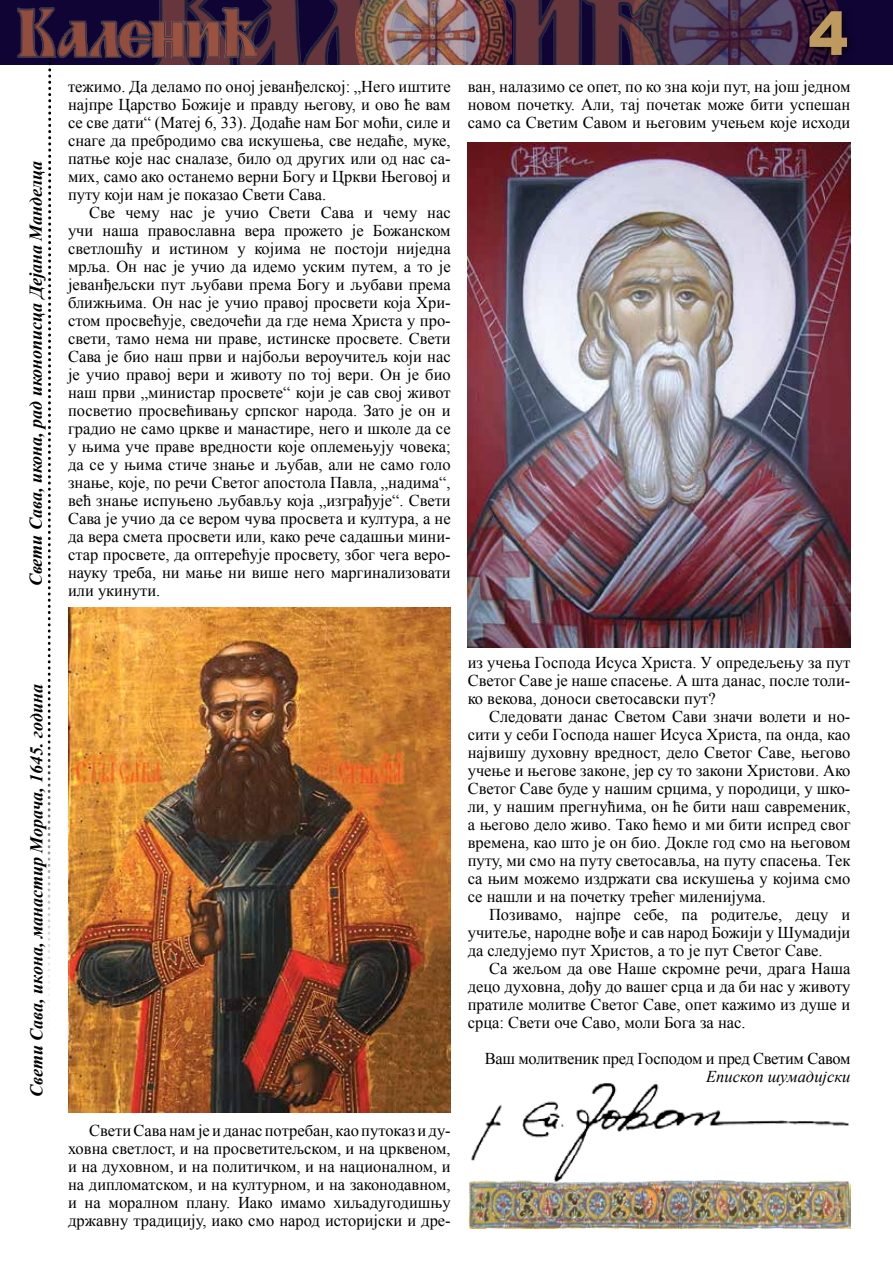
<style>
.page{position:relative;width:893px;height:1263px;background:#fff}
.page>*{position:absolute;margin:0;border:0;box-sizing:border-box;transform-origin:0 0}
.t1{font:900 60px "Arial";color:#d2ab67}
.t2{font:italic 700 18px "Times New Roman";color:#000}
.t3{font:16.5px/18px "Times New Roman";color:#000;text-align:justify}
.t4{font:16.5px/18px "Times New Roman";letter-spacing:-.02em;color:#000;text-align:right}
.s1{font-style:italic}
</style>
<div class="page">
<div style="left:0;top:0;width:893px;height:65px;background:#100435"></div>
<img style="left:659px;top:0;width:179px;height:65px">
<img style="left:152px;top:0;width:507px;height:65px">
<img style="left:355px;top:0;width:156px;height:65px">
<svg style="left:46px;top:57px;width:7px;height:939px"></svg>
<img style="left:17px;top:7px;width:240px;height:50px">
<div style="left:803px;top:6px;width:54px;height:59px;background:#000;opacity:.67"></div>
<img style="left:68px;top:607px;width:383px;height:505px">
<img style="left:468px;top:142px;width:382px;height:505px">
<img style="left:471px;top:1083px;width:378px;height:96px">
<img style="left:468px;top:1179px;width:382px;height:50px">
<p class="t2" style="left:23px;top:586px;width:427px;rotate:-90deg">Свети Сава, икона, рад иконописца Дејана Манделца</p>
<p class="t3" style="left:68px;top:77px;width:384px">тежимо. Да деламо по оној јеванђелској: „Него иштите</p>
<p class="t3" style="left:68px;top:95px;width:384px">најпре Царство Божије и правду његову, и ово ће вам</p>
<p class="t3" style="left:68px;top:113px;width:384px">се све дати“ (Матеј 6, 33). Додаће нам Бог моћи, силе и</p>
<p class="t3" style="left:68px;top:131px;width:384px">снаге да пребродимо сва искушења, све недаће, муке,</p>
<p class="t3" style="left:68px;top:149px;width:384px">патње које нас сналазе, било од других или од нас са-</p>
<p class="t3" style="left:68px;top:167px;width:384px">мих, само ако останемо верни Богу и Цркви Његовој и</p>
<p class="t3" style="left:68px;top:185px;width:260px">путу који нам је показао Свети Сава.</p>
<p class="t3" style="left:89px;top:203px;width:363px">Све чему нас је учио Свети Сава и чему нас</p>
<p class="t3" style="left:68px;top:221px;width:384px">учи наша православна вера прожето је Божанском</p>
<p class="t3" style="left:68px;top:239px;width:384px">светлошћу и истином у којима не постоји ниједна</p>
<p class="t3" style="left:68px;top:257px;width:384px">мрља. Он нас је учио да идемо уским путем, а то је</p>
<p class="t3" style="left:68px;top:275px;width:384px">јеванђељски пут љубави према Богу и љубави према</p>
<p class="t3" style="left:68px;top:293px;width:384px">ближњима. Он нас је учио правој просвети која Хри-</p>
<p class="t3" style="left:68px;top:311px;width:384px">стом просвећује, сведочећи да где нема Христа у про-</p>
<p class="t3" style="left:68px;top:329px;width:384px">свети, тамо нема ни праве, истинске просвете. Свети</p>
<p class="t3" style="left:68px;top:347px;width:384px">Сава је био наш први и најбољи вероучитељ који нас</p>
<p class="t3" style="left:68px;top:365px;width:384px">је учио правој вери и животу по тој вери. Он је био</p>
<p class="t3" style="left:68px;top:383px;width:384px">наш први „министар просвете“ који је сав свој живот</p>
<p class="t3" style="left:68px;top:401px;width:384px">посветио просвећивању српског народа. Зато је он и</p>
<p class="t3" style="left:68px;top:419px;width:384px">градио не само цркве и манастире, него и школе да се</p>
<p class="t3" style="left:68px;top:437px;width:384px">у њима уче праве вредности које оплемењују човека;</p>
<p class="t3" style="left:68px;top:455px;width:384px">да се у њима стиче знање и љубав, али не само голо</p>
<p class="t3" style="left:68px;top:473px;width:384px">знање, које, по речи Светог апостола Павла, „надима“,</p>
<p class="t3" style="left:68px;top:491px;width:384px">већ знање испуњено љубављу која „изграђује“. Свети</p>
<p class="t3" style="left:68px;top:509px;width:384px">Сава је учио да се вером чува просвета и култура, а не</p>
<p class="t3" style="left:68px;top:527px;width:384px">да вера смета просвети или, како рече садашњи мини-</p>
<p class="t3" style="left:68px;top:545px;width:384px">стар просвете, да оптерећује просвету, због чега веро-</p>
<p class="t3" style="left:68px;top:563px;width:384px">науку треба, ни мање ни више него маргинализовати</p>
<p class="t3" style="left:68px;top:581px;width:94px">или укинути.</p>
<h1 class="t1" style="left:808px;top:-10px;width:42px">4</h1>
<p class="t3" style="left:468px;top:77px;width:384px">ван, налазимо се опет, по ко зна који пут, на још једном новом почетку. Али, тај почетак може бити успешан само са Светим Савом и његовим учењем које исходи</p>
<p class="t2" style="left:24px;top:1097px;width:414px;rotate:-90deg">Свети Сава, икона, манастир Морача, 1645. година</p>
<p class="t3" style="left:68px;top:1121px;width:384px;text-indent:21px">Свети Сава нам је и данас потребан, као путоказ и ду&shy;ховна светлост, и на просветитељском, и на црквеном, и на духовном, и на политичком, и на националном, и на дипломатском, и на културном, и на законодавном, и на моралном плану. Иако имамо хиљадугодишњу државну традицију, иако смо народ историјски и дре-</p>
<p class="t3" style="left:468px;top:653px;width:384px">из учења Господа Исуса Христа. У опредељењу за пут</p>
<p class="t3" style="left:468px;top:671px;width:384px">Светог Саве је наше спасење. А шта данас, после толи-</p>
<p class="t3" style="left:468px;top:689px;width:250px">ко векова, доноси светосавски пут?</p>
<p class="t3" style="left:489px;top:707px;width:363px">Следовати данас Светом Сави значи волети и но-</p>
<p class="t3" style="left:468px;top:725px;width:384px">сити у себи Господа нашег Исуса Христа, па онда, као</p>
<p class="t3" style="left:468px;top:743px;width:384px">највишу духовну вредност, дело Светог Саве, његово</p>
<p class="t3" style="left:468px;top:761px;width:384px">учење и његове законе, јер су то закони Христови. Ако</p>
<p class="t3" style="left:468px;top:779px;width:384px">Светог Саве буде у нашим срцима, у породици, у шко-</p>
<p class="t3" style="left:468px;top:797px;width:384px">ли, у нашим прегнућима, он ће бити наш савременик,</p>
<p class="t3" style="left:468px;top:815px;width:384px">а његово дело живо. Тако ћемо и ми бити испред свог</p>
<p class="t3" style="left:468px;top:833px;width:384px">времена, као што је он био. Докле год смо на његовом</p>
<p class="t3" style="left:468px;top:851px;width:384px">путу, ми смо на путу светосавља, на путу спасења. Тек</p>
<p class="t3" style="left:468px;top:869px;width:384px">са њим можемо издржати сва искушења у којима смо</p>
<p class="t3" style="left:468px;top:887px;width:300px">се нашли и на почетку трећег миленијума.</p>
<p class="t3" style="left:489px;top:905px;width:363px">Позивамо, најпре себе, па родитеље, децу и</p>
<p class="t3" style="left:468px;top:923px;width:384px">учитеље, народне вође и сав народ Божији у Шумадији</p>
<p class="t3" style="left:468px;top:941px;width:356px">да следујемо пут Христов, а то је пут Светог Саве.</p>
<p class="t3" style="left:489px;top:959px;width:363px">Са жељом да ове Наше скромне речи, драга Наша</p>
<p class="t3" style="left:468px;top:977px;width:384px">децо духовна, дођу до вашег срца и да би нас у животу</p>
<p class="t3" style="left:468px;top:995px;width:384px">пратиле молитве Светог Саве, опет кажимо из душе и</p>
<p class="t3" style="left:468px;top:1013px;width:279px">срца: Свети оче Саво, моли Бога за нас.</p>
<p class="t4" style="left:485px;top:1049px;width:367px">Ваш молитвеник пред Господом и пред Светим Савом<br><span class="s1">Епископ шумадијски</span></p>
</div>
